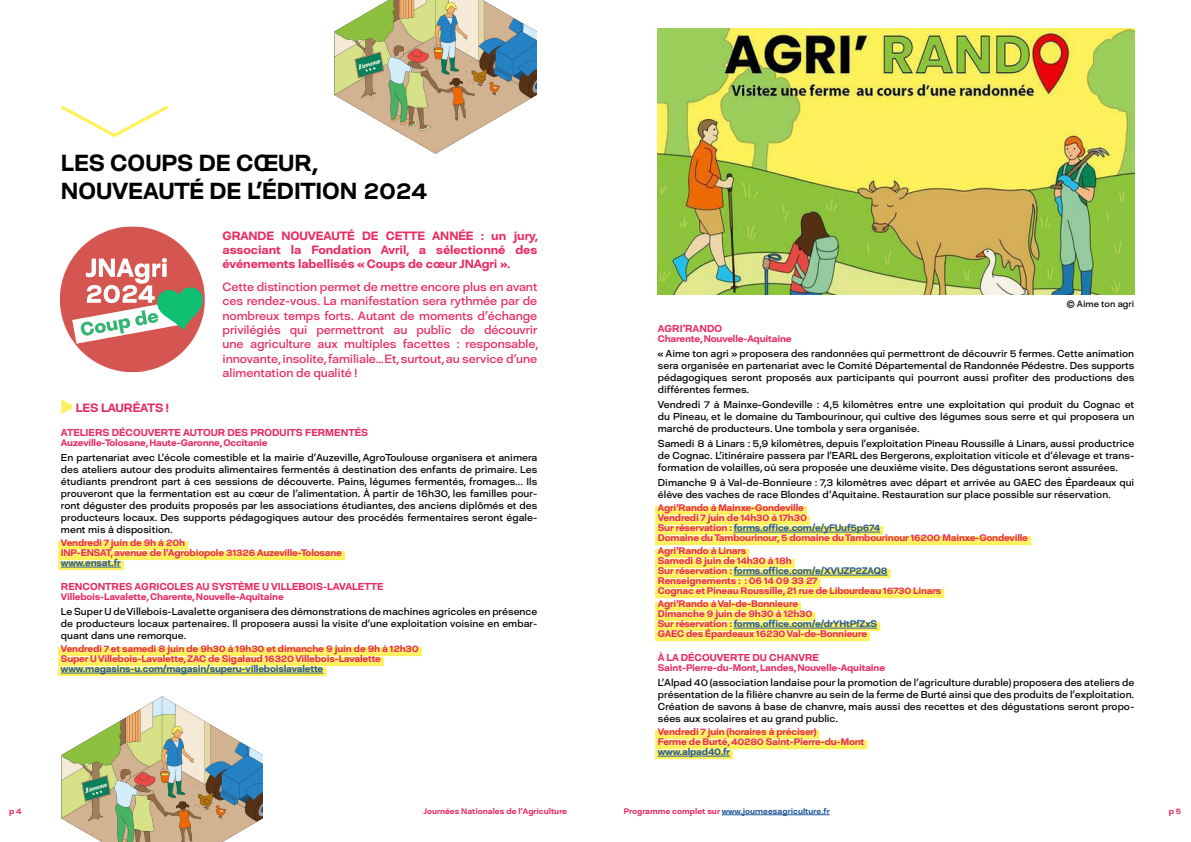
<style>
.page{position:relative;width:1191px;height:842px;background:#fff}
.page>*{position:absolute;margin:0;border:0;box-sizing:border-box;transform-origin:0 0}
.t1{font:700 23.1px/27.7px "David";color:#000}
.t2{font:12px/14.4px "David";letter-spacing:-.01em;color:#e72c61;text-align:justify}
.t3{font:700 12px/14.4px "David";letter-spacing:-.01em;color:#e72c61;text-align:justify}
.t4{font:10px/12px "David";color:#000;text-align:justify}
.t5{font:700 10px "David";color:#e72c61}
.t6{font:700 9.5px/10px "David";letter-spacing:-.02em;color:#e72c61}
.t7{font:700 9.5px "David";letter-spacing:-.02em;color:#275b9b}
.t8{font:9px "David";color:#000}
.t9{font:700 8px "David";color:#275b9b}
.t10{font:700 8px "David";color:#e72c61}
.s1{font-size:9.5px}
.s2{color:#275b9b}
.s3{color:#e72c61}
</style>
<div class="page">
<hr style="left:722px;top:814px;width:107px;height:1px;background:#275b9b">
<div style="left:655px;top:506px;width:152px;height:5px;background:#fff15b"></div>
<svg style="left:655px;top:511px;width:152px;height:4px"></svg>
<div style="left:655px;top:516px;width:155px;height:5px;background:#fff15b"></div>
<svg style="left:655px;top:521px;width:155px;height:4px"></svg>
<div style="left:655px;top:526px;width:228px;height:5px;background:#fff15b"></div>
<svg style="left:655px;top:531px;width:228px;height:4px"></svg>
<hr style="left:733px;top:532px;width:147px;height:1px;background:#275b9b">
<div style="left:655px;top:536px;width:376px;height:5px;background:#fff15b"></div>
<svg style="left:655px;top:541px;width:376px;height:4px;fill:#fff15b"></svg>
<div style="left:655px;top:549px;width:94px;height:5px;background:#fff15b"></div>
<svg style="left:655px;top:554px;width:94px;height:4px"></svg>
<div style="left:655px;top:559px;width:139px;height:5px;background:#fff15b"></div>
<svg style="left:655px;top:564px;width:139px;height:4px"></svg>
<div style="left:655px;top:569px;width:235px;height:5px;background:#fff15b"></div>
<svg style="left:655px;top:574px;width:235px;height:4px"></svg>
<hr style="left:733px;top:575px;width:154px;height:1px;background:#275b9b">
<div style="left:655px;top:579px;width:165px;height:5px;background:#fff15b"></div>
<svg style="left:655px;top:584px;width:165px;height:4px"></svg>
<div style="left:655px;top:589px;width:289px;height:5px;background:#fff15b"></div>
<svg style="left:655px;top:594px;width:289px;height:4px"></svg>
<div style="left:655px;top:602px;width:146px;height:5px;background:#fff15b"></div>
<svg style="left:655px;top:607px;width:146px;height:4px"></svg>
<div style="left:655px;top:612px;width:160px;height:5px;background:#fff15b"></div>
<svg style="left:655px;top:617px;width:160px;height:4px"></svg>
<div style="left:655px;top:622px;width:225px;height:5px;background:#fff15b"></div>
<svg style="left:655px;top:627px;width:225px;height:4px"></svg>
<hr style="left:733px;top:628px;width:144px;height:1px;background:#275b9b">
<div style="left:655px;top:632px;width:215px;height:5px;background:#fff15b"></div>
<svg style="left:655px;top:637px;width:215px;height:4px"></svg>
<div style="left:655px;top:730px;width:164px;height:5px;background:#fff15b"></div>
<svg style="left:655px;top:735px;width:164px;height:4px"></svg>
<div style="left:655px;top:740px;width:212px;height:5px;background:#fff15b"></div>
<svg style="left:655px;top:745px;width:212px;height:4px"></svg>
<div style="left:655px;top:750px;width:78px;height:5px;background:#fff15b"></div>
<svg style="left:655px;top:755px;width:78px;height:4px"></svg>
<hr style="left:658px;top:756px;width:72px;height:1px;background:#275b9b">
<svg style="left:61px;top:105px;width:107px;height:33px"></svg>
<div style="left:58px;top:541px;width:130px;height:5px;background:#fff15b"></div>
<svg style="left:58px;top:546px;width:130px;height:4px"></svg>
<div style="left:58px;top:551px;width:287px;height:5px;background:#fff15b"></div>
<svg style="left:58px;top:556px;width:287px;height:4px"></svg>
<div style="left:58px;top:561px;width:66px;height:5px;background:#fff15b"></div>
<svg style="left:58px;top:566px;width:66px;height:4px"></svg>
<hr style="left:61px;top:567px;width:60px;height:1px;background:#275b9b">
<div style="left:58px;top:647px;width:364px;height:5px;background:#fff15b"></div>
<svg style="left:58px;top:652px;width:364px;height:4px"></svg>
<div style="left:58px;top:657px;width:326px;height:5px;background:#fff15b"></div>
<svg style="left:58px;top:662px;width:326px;height:4px"></svg>
<div style="left:58px;top:667px;width:268px;height:5px;background:#fff15b"></div>
<svg style="left:58px;top:672px;width:268px;height:4px"></svg>
<hr style="left:61px;top:673px;width:262px;height:1px;background:#275b9b">
<svg style="left:61px;top:399px;width:11px;height:15px"></svg>
<img style="left:60px;top:227px;width:145px;height:145px">
<img style="left:335px;top:0;width:201px;height:153px">
<img style="left:658px;top:28px;width:476px;height:266px">
<img style="left:61px;top:696px;width:202px;height:146px">
<h1 class="t1" style="left:61px;top:148px;width:368px">LES COUPS DE CŒUR,<br>NOUVEAUTÉ DE L’ÉDITION 2024</h1>
<p class="t3" style="left:223px;top:228px;width:317px">GRANDE NOUVEAUTÉ DE CETTE ANNÉE : un jury, associant la Fondation Avril, a sélectionné des événements labellisés « Coups de cœur JNAgri ».</p>
<p class="t2" style="left:223px;top:279px;width:317px">Cette distinction permet de mettre encore plus en avant ces rendez-vous. La manifestation sera rythmée par de nombreux temps forts. Autant de moments d’échange privilégiés qui permettront au public de découvrir une agriculture aux multiples facettes : responsable, innovante, insolite, familiale… Et, surtout, au service d’une alimentation de qualité !</p>
<p class="t3" style="left:76px;top:400px;width:95px">LES LAURÉATS !</p>
<p class="t5" style="left:61px;top:425px;width:308px">ATELIERS DÉCOUVERTE AUTOUR DES PRODUITS FERMENTÉS</p>
<p class="t6" style="left:61px;top:437px;width:208px">Auzeville-Tolosane, Haute-Garonne, Occitanie</p>
<p class="t4" style="left:61px;top:451px;width:478px">En partenariat avec L’école comestible et la mairie d’Auzeville, AgroToulouse organisera et animera des ateliers autour des produits alimentaires fermentés à destination des enfants de primaire. Les étudiants prendront part à ces sessions de découverte. Pains, légumes fermentés, fromages... Ils prouveront que la fermentation est au cœur de l’alimentation. À partir de 16h30, les familles pour&shy;ront déguster des produits proposés par les associations étudiantes, des anciens diplômés et des producteurs locaux. Des supports pédagogiques autour des procédés fermentaires seront égale&shy;ment mis à disposition.</p>
<p class="t6" style="left:61px;top:537px;width:282px">Vendredi 7 juin de 9h à 20h<br>INP-ENSAT, avenue de l’Agrobiopole 31326 Auzeville-Tolosane</p>
<p class="t7" style="left:61px;top:556px;width:61px">www.ensat.fr</p>
<p class="t5" style="left:61px;top:579px;width:324px">RENCONTRES AGRICOLES AU SYSTÈME U VILLEBOIS<span class="s1">-</span>LAVALETTE</p>
<p class="t6" style="left:61px;top:591px;width:224px">Villebois-Lavalette, Charente, Nouvelle-Aquitaine</p>
<p class="t4" style="left:61px;top:605px;width:478px">Le Super U de Villebois-Lavalette organisera des démonstrations de machines agricoles en présence de producteurs locaux partenaires. Il proposera aussi la visite d’une exploitation voisine en embar&shy;quant dans une remorque.</p>
<p class="t6" style="left:61px;top:643px;width:359px">Vendredi 7 et samedi 8 juin de 9h30 à 19h30 et dimanche 9 juin de 9h à 12h30<br>Super U Villebois-Lavalette, ZAC de Sigalaud 16320 Villebois-Lavalette</p>
<p class="t7" style="left:61px;top:662px;width:264px">www.magasins-u.com/magasin/superu-villeboislavalette</p>
<p class="t8" style="left:1066px;top:298px;width:69px">© Aime ton agri</p>
<p class="t5" style="left:658px;top:321px;width:66px">AGRI’RANDO</p>
<p class="t6" style="left:658px;top:333px;width:135px">Charente, Nouvelle-Aquitaine</p>
<p class="t4" style="left:658px;top:347px;width:478px">« Aime ton agri » proposera des randonnées qui permettront de découvrir 5 fermes. Cette animation sera organisée en partenariat avec le Comité Départemental de Randonnée Pédestre. Des supports pédagogiques seront proposés aux participants qui pourront aussi profiter des productions des différentes fermes.</p>
<p class="t4" style="left:658px;top:398px;width:478px">Vendredi 7 à Mainxe-Gondeville : 4,5 kilomètres entre une exploitation qui produit du Cognac et du Pineau, et le domaine du Tambourinour, qui cultive des légumes sous serre et qui proposera un marché de producteurs. Une tombola y sera organisée.</p>
<p class="t4" style="left:658px;top:437px;width:478px">Samedi 8 à Linars : 5,9 kilomètres, depuis l’exploitation Pineau Roussille à Linars, aussi productrice de Cognac. L’itinéraire passera par l’EARL des Bergerons, exploitation viticole et d’élevage et trans&shy;formation de volailles, où sera proposée une deuxième visite. Des dégustations seront assurées.</p>
<p class="t4" style="left:658px;top:476px;width:478px">Dimanche 9 à Val-de-Bonnieure : 7,3 kilomètres avec départ et arrivée au GAEC des Épardeaux qui élève des vaches de race Blondes d’Aquitaine. Restauration sur place possible sur réservation.</p>
<p class="t6" style="left:658px;top:502px;width:372px">Agri’Rando à Mainxe-Gondeville<br>Vendredi 7 juin de 14h30 à 17h30<br>Sur réservation : <span class="s2">forms.office.com/e/yFUuf5p674<br></span>Domaine du Tambourinour, 5 domaine du Tambourinour 16200 Mainxe-Gondeville</p>
<p class="t6" style="left:658px;top:545px;width:285px">Agri’Rando à Linars<br>Samedi 8 juin de 14h30 à 18h<br>Sur réservation : <span class="s2">forms.office.com/e/XVUZP2ZAQ8<br></span>Renseignements : : 06 14 09 33 27<br>Cognac et Pineau Roussille, 21 rue de Libourdeau 16730 Linars</p>
<p class="t6" style="left:658px;top:598px;width:221px">Agri’Rando à Val-de-Bonnieure<br>Dimanche 9 juin de 9h30 à 12h30<br>Sur réservation : <span class="s2">forms.office.com/e/drYHtPfZxS </span>GAEC des Épardeaux 16230 Val-de-Bonnieure</p>
<p class="t5" style="left:658px;top:650px;width:163px">À LA DÉCOUVERTE DU CHANVRE</p>
<p class="t6" style="left:658px;top:662px;width:229px">Saint-Pierre-du-Mont, Landes, Nouvelle-Aquitaine</p>
<p class="t4" style="left:658px;top:676px;width:478px">L’Alpad 40 (association landaise pour la promotion de l’agriculture durable) proposera des ateliers de présentation de la filière chanvre au sein de la ferme de Burté ainsi que des produits de l’exploitation.<br>Création de savons à base de chanvre, mais aussi des recettes et des dégustations seront propo&shy;sées aux scolaires et au grand public.</p>
<p class="t6" style="left:658px;top:726px;width:208px">Vendredi 7 juin (horaires à préciser)<br>Ferme de Burté, 40280 Saint-Pierre-du-Mont</p>
<p class="t7" style="left:658px;top:745px;width:74px">www.alpad40.fr</p>
<p class="t10" style="left:9px;top:805px;width:14px">p 4</p>
<p class="t10" style="left:423px;top:805px;width:145px">Journées Nationales de l’Agriculture</p>
<p class="t9" style="left:624px;top:805px;width:207px"><span class="s3">Programme complet sur</span> www.journeesagriculture.fr</p>
<p class="t10" style="left:1168px;top:805px;width:14px">p 5</p>
</div>
